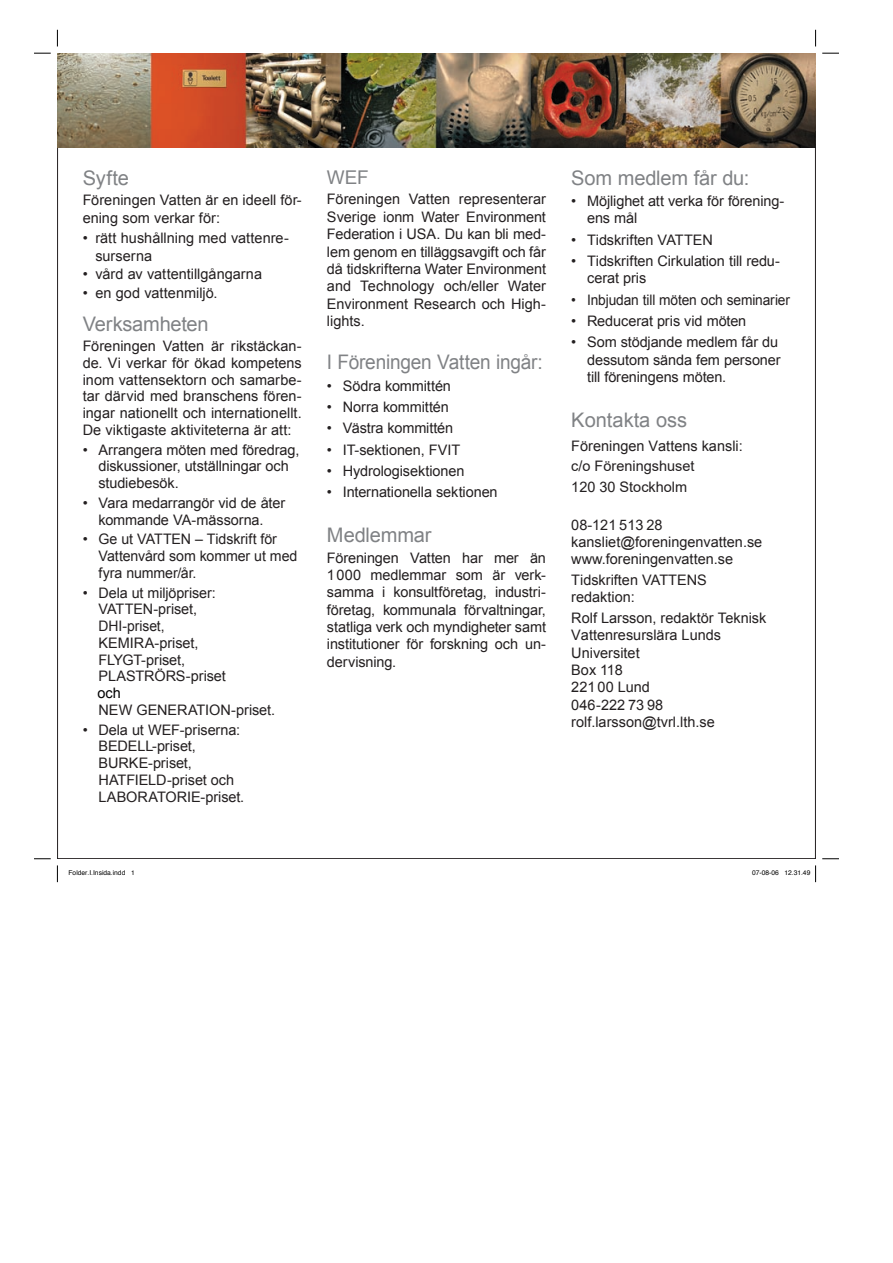
<style>
.page{position:relative;width:893px;height:1263px;background:#fff}
.page>*{position:absolute;margin:0;border:0;box-sizing:border-box;transform-origin:0 0}
.t1{font:20.1px "Arial";letter-spacing:-.01em;color:#808285}
.t2{font:20.1px "Arial";letter-spacing:-.01em;color:#808285;scale:.95 1}
.t3{font:18.9px "Arial";color:#808285}
.t4{font:14.55px/17.4px "Arial";letter-spacing:-.005em;color:#231f20}
.t5{font:14.55px "Arial";letter-spacing:-.005em;color:#231f20;scale:.95 1}
.t6{font:14.55px "Arial";color:#000}
.t7{font:6.75px "Helvetica";color:#000}
.s1{font-style:inherit}
</style>
<div class="page">
<img style="left:57px;top:53px;width:758px;height:94px">
<svg style="left:34px;top:52px;width:17px;height:2px"></svg>
<svg style="left:822px;top:52px;width:17px;height:2px"></svg>
<svg style="left:34px;top:858px;width:17px;height:1px"></svg>
<svg style="left:822px;top:858px;width:17px;height:1px"></svg>
<svg style="left:57px;top:30px;width:1px;height:16px"></svg>
<svg style="left:57px;top:865px;width:1px;height:17px"></svg>
<svg style="left:815px;top:30px;width:1px;height:16px"></svg>
<svg style="left:815px;top:865px;width:1px;height:17px"></svg>
<p class="t1" style="left:83px;top:166px;width:48px">Syfte</p>
<p class="t4" style="left:83px;top:191px;width:221px">Föreningen Vatten är en ideell för&shy;ening som verkar för:</p>
<p class="t4" style="left:95px;top:229px;width:195px;text-indent:-13px">• rätt hushållning med vattenre&shy;surserna</p>
<p class="t4" style="left:83px;top:266px;width:181px">• vård av vattentillgångarna</p>
<p class="t4" style="left:83px;top:285px;width:136px">• en god vattenmiljö.</p>
<p class="t1" style="left:83px;top:313px;width:128px">Verksamheten</p>
<p class="t4" style="left:83px;top:338px;width:221px;line-height:16.6px;text-align:justify">Föreningen Vatten är rikstäckan&shy;de. Vi verkar för ökad kompetens inom vattensektorn och samarbe&shy;tar därvid med branschens fören&shy;ingar nationellt och internationellt.<br>De viktigaste aktiviteterna är att:</p>
<p class="t4" style="left:99px;top:441px;width:202px;line-height:16.6px;text-indent:-16px">• Arrangera möten med föredrag, diskussioner, utställningar och studiebesök.</p>
<p class="t4" style="left:83px;top:494px;width:204px;line-height:16.6px;text-align:center">• Vara medarrangör vid de åter kommande VA-mässorna.</p>
<p class="t4" style="left:99px;top:531px;width:200px;line-height:16.6px;text-indent:-16px">• Ge ut VATTEN – Tidskrift för<br>Vattenvård som kommer ut med fyra nummer/år.</p>
<p class="t4" style="left:99px;top:584px;width:129px;line-height:16.6px;text-indent:-16px">• Dela ut miljöpriser:<br>VATTEN-priset,<br>DHI-priset,<br>KEMIRA-priset,<br>FLYGT-priset,<br>PLASTRÖRS-priset</p>
<p class="t4" style="left:99px;top:701px;width:178px">NEW GENERATION-priset.</p>
<p class="t4" style="left:99px;top:721px;width:147px;line-height:16.6px;text-indent:-16px">• Dela ut WEF-priserna:<br>BEDELL-priset,<br>BURKE-priset,<br>HATFIELD-priset och<br>LABORATORIE-priset.</p>
<p class="t6" style="left:97px;top:683px;width:25px">och</p>
<p class="t3" style="left:327px;top:167px;width:43px">WEF</p>
<p class="t4" style="left:327px;top:191px;width:221px;text-align:justify">Föreningen Vatten representerar Sverige ionm Water Environment Federation i USA. Du kan bli med&shy;lem genom en tilläggsavgift och får då tidskrifterna Water Environment and Technology och/eller Water Environment Research och High&shy;lights.</p>
<p class="t2" style="left:327px;top:351px;width:229px">I Föreningen Vatten ingår:</p>
<p class="t4" style="left:327px;top:377px;width:126px">• Södra kommittén</p>
<p class="t4" style="left:327px;top:398px;width:123px">• Norra kommittén</p>
<p class="t4" style="left:327px;top:420px;width:128px">• Västra kommi<span class="s1">t</span>tén</p>
<p class="t4" style="left:327px;top:441px;width:135px">• IT-sektionen, FVIT</p>
<p class="t4" style="left:327px;top:462px;width:139px">• Hydrologisektionen</p>
<p class="t4" style="left:327px;top:484px;width:172px">• Internationella sektionen</p>
<p class="t1" style="left:327px;top:524px;width:106px">Medlemmar</p>
<p class="t4" style="left:327px;top:549px;width:221px;text-align:justify">Föreningen Vatten har mer än 1000 medlemmar som är verk&shy;samma i konsultföretag, industri&shy;företag, kommunala förvaltningar, statliga verk och myndigheter samt institutioner för forskning och un&shy;dervisning.</p>
<p class="t1" style="left:571px;top:166px;width:180px">Som medlem får du:</p>
<p class="t4" style="left:587px;top:192px;width:199px;text-indent:-16px">• Möjlighet att verka för förening&shy;ens mål</p>
<p class="t4" style="left:571px;top:231px;width:143px">• Tidskriften VATTEN</p>
<p class="t4" style="left:587px;top:252px;width:194px;text-indent:-16px">• Tidskriften Cirkulation till redu&shy;cerat pris</p>
<p class="t5" style="left:571px;top:291px;width:232px">• Inbjudan till möten och seminarier</p>
<p class="t4" style="left:571px;top:312px;width:177px">• Reducerat pris vid möten</p>
<p class="t4" style="left:587px;top:334px;width:195px;text-indent:-16px">• Som stödjande medlem får du dessutom sända fem personer till föreningens möten.</p>
<p class="t1" style="left:571px;top:408px;width:117px">Kontakta oss</p>
<p class="t4" style="left:571px;top:435px;width:173px;line-height:20.5px">Föreningen Vattens kansli: c/o Föreningshuset<br>120 30 Stockholm</p>
<p class="t4" style="left:571px;top:516px;width:193px">08-121 513 28 kansliet@foreningenvatten.se www.foreningenvatten.se</p>
<p class="t4" style="left:571px;top:571px;width:137px">Tidskriften VATTENS redaktion:</p>
<p class="t4" style="left:571px;top:609px;width:197px">Rolf Larsson, redaktör Teknisk<br>Vattenresurslära Lunds<br>Universitet<br>Box 118<br>221 00 Lund<br>046-222 73 98 rolf.larsson@tvrl.lth.se</p>
<p class="t7" style="left:69px;top:868px;width:68px">Folder.I.Insida.indd 1</p>
<p class="t7" style="left:752px;top:868px;width:60px">07-08-06 12.31.49</p>
</div>
